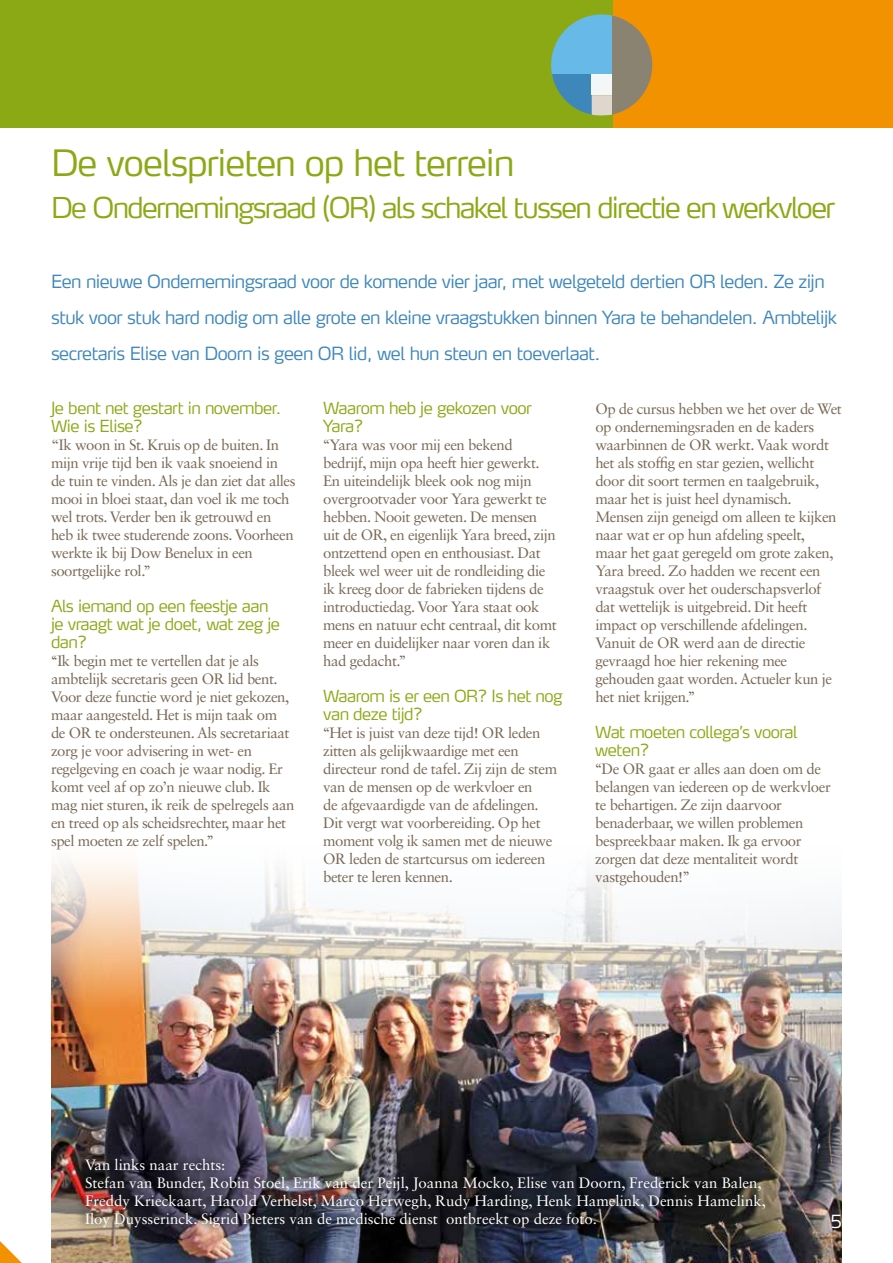
<style>
.page{position:relative;width:893px;height:1263px;background:#fff}
.page>*{position:absolute;margin:0;border:0;box-sizing:border-box;transform-origin:0 0}
.t1{font:300 36px "Max LF";letter-spacing:-.03em;color:#8ba915}
.t2{font:300 28.5px "Max LF";letter-spacing:-.06em;color:#8ba915}
.t3{font:300 18px/36px "Max LF";letter-spacing:-.03em;color:#3e87bb}
.t4{font:300 18px "Max LF";color:#fff}
.t5{font:300 16.5px/18px "Max LF";letter-spacing:-.03em;color:#8ba915}
.t6{font:15px/18px "Sabon LT Std";letter-spacing:-.03em;color:#796956}
.t7{font:15px/18px "Sabon LT Std";color:#fff}
</style>
<div class="page">
<img style="left:52px;top:860px;width:790px;height:403px">
<div style="left:0;top:0;width:893px;height:128px;background:#f39200"></div>
<div style="left:0;top:0;width:612px;height:128px;background:#8ba915"></div>
<svg style="left:551px;top:14px;width:61px;height:61px;background:#6db6c6"></svg>
<svg style="left:552px;top:75px;width:40px;height:40px;fill:#3e87bb"></svg>
<div style="left:592px;top:95px;width:20px;height:21px;background:#dfd7cd"></div>
<div style="left:592px;top:75px;width:20px;height:20px;background:#f4f7f8"></div>
<svg style="left:612px;top:14px;width:40px;height:102px;fill:#8b8372"></svg>
<img style="left:74px;top:1151px;width:694px;height:84px">
<svg style="left:0;top:1241px;width:22px;height:22px"></svg>
<h1 class="t1" style="left:51px;top:140px;width:465px">De voelsprieten op het terrein</h1>
<h2 class="t2" style="left:51px;top:190px;width:786px">De Ondernemingsraad (OR) als schakel tussen directie en werkvloer</h2>
<p class="t3" style="left:51px;top:263px;width:788px">Een nieuwe Ondernemingsraad voor de komende vier jaar, met welgeteld dertien OR leden. Ze zijn stuk voor stuk hard nodig om alle grote en kleine vraagstukken binnen Yara te behandelen. Ambtelijk secretaris Elise van Doorn is geen OR lid, wel hun steun en toeverlaat.</p>
<p class="t5" style="left:51px;top:399px;width:232px">Je bent net gestart in november.<br>Wie is Elise?</p>
<p class="t6" style="left:51px;top:436px;width:246px">“Ik woon in St. Kruis op de buiten. In mijn vrije tijd ben ik vaak snoeiend in de tuin te vinden. Als je dan ziet dat alles mooi in bloei staat, dan voel ik me toch wel trots. Verder ben ik getrouwd en heb ik twee studerende zoons. Voorheen werkte ik bij Dow Benelux in een soortgelijke rol.’’</p>
<p class="t5" style="left:51px;top:597px;width:230px">Als iemand op een feestje aan je vraagt wat je doet, wat zeg je dan?</p>
<p class="t6" style="left:51px;top:652px;width:245px">‘‘Ik begin met te vertellen dat je als ambtelijk secretaris geen OR lid bent.<br>Voor deze functie word je niet gekozen, maar aangesteld. Het is mijn taak om de OR te ondersteunen. Als secretariaat zorg je voor advisering in wet- en regelgeving en coach je waar nodig. Er komt veel af op zo’n nieuwe club. Ik mag niet sturen, ik reik de spelregels aan en treed op als scheidsrechter, maar het spel moeten ze zelf spelen.’’</p>
<p class="t5" style="left:323px;top:399px;width:210px">Waarom heb je gekozen voor<br>Yara?</p>
<p class="t6" style="left:323px;top:436px;width:235px">‘‘Yara was voor mij een bekend bedrijf, mijn opa heeft hier gewerkt.<br>En uiteindelijk bleek ook nog mijn overgrootvader voor Yara gewerkt te hebben. Nooit geweten. De mensen uit de OR, en eigenlijk Yara breed, zijn ontzettend open en enthousiast. Dat bleek wel weer uit de rondleiding die ik kreeg door de fabrieken tijdens de introductiedag. Voor Yara staat ook mens en natuur echt centraal, dit komt meer en duidelijker naar voren dan ik had gedacht.’’</p>
<p class="t5" style="left:323px;top:687px;width:241px">Waarom is er een OR? Is het nog van deze tijd?</p>
<p class="t6" style="left:323px;top:724px;width:235px">‘‘Het is juist van deze tijd! OR leden zitten als gelijkwaardige met een directeur rond de tafel. Zij zijn de stem van de mensen op de werkvloer en<br>de afgevaardigde van de afdelingen.<br>Dit vergt wat voorbereiding. Op het moment volg ik samen met de nieuwe OR leden de startcursus om iedereen beter te leren kennen.</p>
<p class="t6" style="left:595px;top:400px;width:248px">Op de cursus hebben we het over de Wet op ondernemingsraden en de kaders waarbinnen de OR werkt. Vaak wordt het als stoffig en star gezien, wellicht door dit soort termen en taalgebruik, maar het is juist heel dynamisch.<br>Mensen zijn geneigd om alleen te kijken naar wat er op hun afdeling speelt,<br>maar het gaat geregeld om grote zaken, Yara breed. Zo hadden we recent een vraagstuk over het ouderschapsverlof dat wettelijk is uitgebreid. Dit heeft impact op verschillende afdelingen.<br>Vanuit de OR werd aan de directie gevraagd hoe hier rekening mee gehouden gaat worden. Actueler kun je het niet krijgen.’’</p>
<p class="t5" style="left:595px;top:723px;width:204px">Wat moeten collega’s vooral weten?</p>
<p class="t6" style="left:595px;top:760px;width:237px">‘‘De OR gaat er alles aan doen om de belangen van iedereen op de werkvloer te behartigen. Ze zijn daarvoor benaderbaar, we willen problemen bespreekbaar maken. Ik ga ervoor zorgen dat deze mentaliteit wordt vastgehouden!’’</p>
<p class="t7" style="left:85px;top:1156px;width:682px">Van links naar rechts:<br>Stefan van Bunder, Robin Stoel, Erik van der Peijl, Joanna Mocko, Elise van Doorn, Frederick van Balen, Freddy Krieckaart, Harold Verhelst, Marco Herwegh, Rudy Harding, Henk Hamelink, Dennis Hamelink, Iloy Duysserinck. Sigrid Pieters van de medische dienst ontbreekt op deze foto.</p>
<p class="t4" style="left:831px;top:1210px;width:13px">5</p>
</div>
